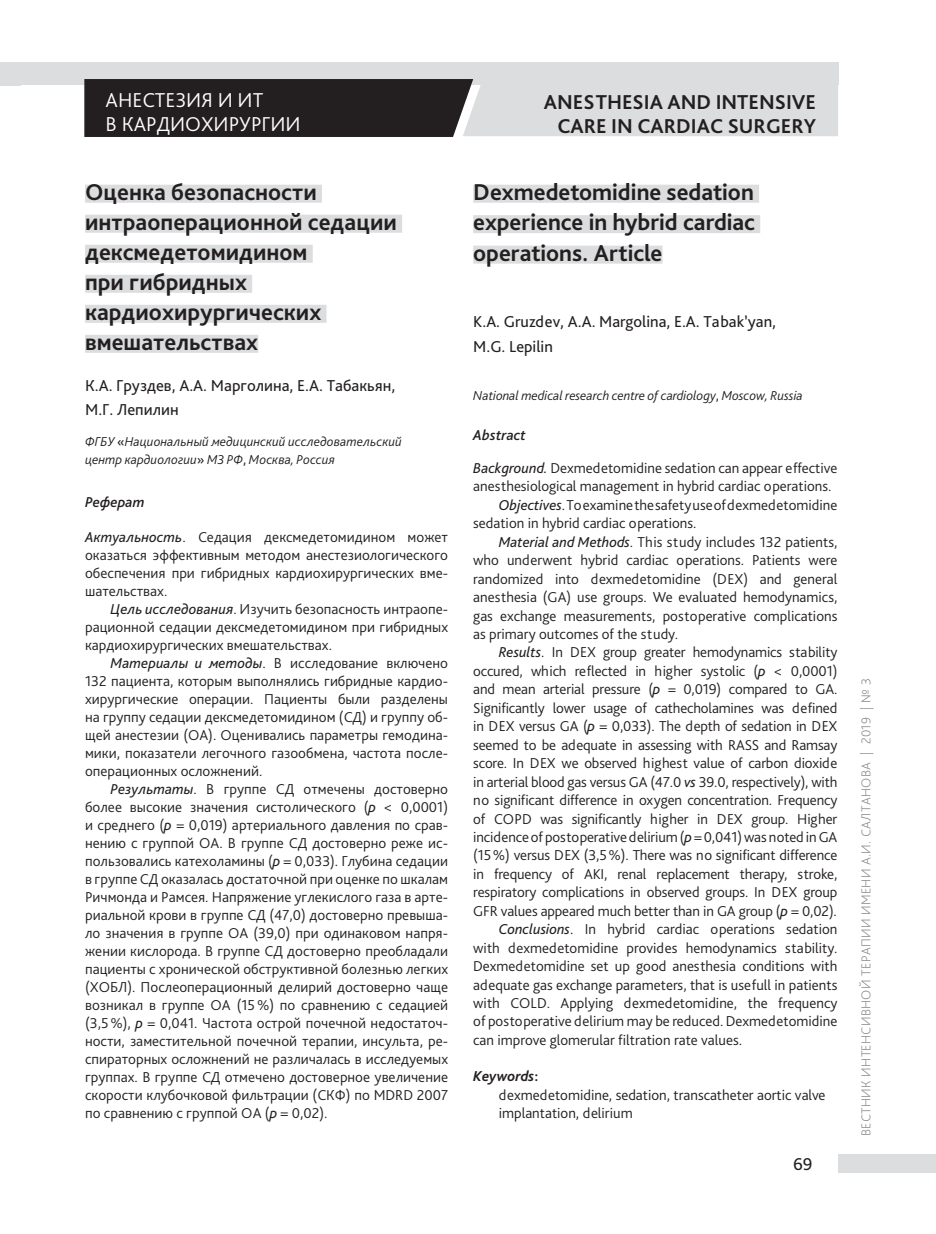
<style>
.page{position:relative;width:936px;height:1234px;background:#fff}
.page>*{position:absolute;margin:0;border:0;box-sizing:border-box;transform-origin:0 0}
.t1{font:700 24px/30px "Bliss Pro";color:#231f20}
.t2{font:700 21px/24px "Bliss Pro";color:#231f20;text-align:right}
.t3{font:300 21px/24px "Bliss Pro";color:#fff}
.t4{font:18px "Bliss Pro";color:#231f20}
.t5{font:16.5px/24px "Bliss Pro";color:#231f20}
.t6{font:300 15px/18px "Bliss Pro";color:#231f20;text-align:justify}
.t7{font:italic 500 15px "Bliss Pro";color:#231f20}
.t8{font:italic 300 13.5px/18px "Bliss Pro";color:#231f20}
.t9{font:200 13.5px "Bliss Pro";letter-spacing:.025em;color:#808285}
.s1{font-weight:400;font-style:normal}
.s2{font-weight:400;font-style:italic}
.s3{font-weight:700;font-style:italic}
.s4{font-weight:700}
</style>
<div class="page">
<div style="left:838px;top:1154px;width:97px;height:18px;background:#dcdddf"></div>
<div style="left:0;top:62px;width:838px;height:22px;background:#dcdddf"></div>
<svg style="left:84px;top:79px;width:754px;height:58px;background:#7f7e7f"></svg>
<div style="left:85px;top:185px;width:237px;height:18px;background:#dcdddf"></div>
<div style="left:85px;top:215px;width:317px;height:18px;background:#dcdddf"></div>
<div style="left:85px;top:245px;width:228px;height:18px;background:#dcdddf"></div>
<div style="left:85px;top:275px;width:167px;height:18px;background:#dcdddf"></div>
<div style="left:85px;top:305px;width:241px;height:18px;background:#dcdddf"></div>
<div style="left:85px;top:335px;width:173px;height:18px;background:#dcdddf"></div>
<div style="left:473px;top:185px;width:286px;height:18px;background:#dcdddf"></div>
<div style="left:473px;top:215px;width:287px;height:18px;background:#dcdddf"></div>
<div style="left:473px;top:245px;width:189px;height:18px;background:#dcdddf"></div>
<h2 class="t3" style="left:106px;top:87px;width:197px">АНЕСТЕЗИЯ И ИТ<br>В КАРДИОХИРУРГИИ</h2>
<h2 class="t2" style="left:544px;top:89px;width:274px">ANESTHESIA AND INTENSIVE<br>CARE IN CARDIAC SURGERY</h2>
<h1 class="t1" style="left:85px;top:176px;width:313px">Оценка безопасности интраоперационной седации дексмедетомидином<br>при гибридных кардиохирургических вмешательствах</h1>
<p class="t5" style="left:85px;top:373px;width:312px">К.А. Груздев, А.А. Марголина, Е.А. Табакьян,<br>М.Г. Лепилин</p>
<p class="t8" style="left:85px;top:432px;width:318px">ФГБУ <span class="s1">«</span>Национальный медицинский исследовательский центр кардиологии<span class="s1">»</span> МЗ РФ<span class="s1">,</span> Москва, Россия</p>
<p class="t7" style="left:85px;top:493px;width:61px">Реферат</p>
<p class="t6" style="left:85px;top:527px;width:364px"><span class="s2">Актуальность</span>. Седация дексмедетомидином может оказаться эффективным методом анестезиологического обеспечения при гибридных кардиохирургических вме&shy;шательствах.</p>
<p class="t6" style="left:85px;top:599px;width:364px;text-indent:26px"><span class="s2">Цель исследования</span>. Изучить безопасность интраопе&shy;рационной седации дексмедетомидином при гибридных кардиохирургических вмешательствах.</p>
<p class="t6" style="left:85px;top:653px;width:364px;text-indent:26px"><span class="s2">Материалы и методы</span>. В исследование включено 132 пациента, которым выполнялись гибридные кардио&shy;хирургические операции. Пациенты были разделены на группу седации дексмедетомидином (СД) и группу об&shy;щей анестезии (ОА). Оценивались параметры гемодина&shy;мики, показатели легочного газообмена, частота после&shy;операционных осложнений.</p>
<p class="t6" style="left:85px;top:779px;width:364px;text-align:left;text-indent:26px"><span class="s2">Результаты</span>. В группе СД отмечены достоверно более высокие значения систолического (<span class="s2">p</span> &lt; 0,0001) и среднего (<span class="s2">p</span> = 0,019) артериального давления по срав&shy;нению с группой ОА. В группе СД достоверно реже ис&shy;пользовались катехоламины (<span class="s2">p</span> = 0,033). Глубина седации в группе СД оказалась достаточной при оценке по шкалам Ричмонда и Рамсея. Напряжение углекислого газа в арте&shy;риальной крови в группе СД (47,0) достоверно превыша&shy;ло значения в группе ОА (39,0) при одинаковом напря&shy;жении кислорода. В группе СД достоверно преобладали пациенты с хронической обструктивной болезнью легких (ХОБЛ). Послеоперационный делирий достоверно чаще возникал в группе ОА (15%) по сравнению с седацией (3,5%), <span class="s2">p</span> = 0,041. Частота острой почечной недостаточ&shy;ности, заместительной почечной терапии, инсульта, ре&shy;спираторных осложнений не различалась в исследуемых группах. В группе СД отмечено достоверное увеличение скорости клубочковой фильтрации (СКФ) по MDRD 2007 по сравнению с группой ОА (<span class="s2">p</span> = 0,02).</p>
<h1 class="t1" style="left:473px;top:176px;width:283px;line-height:30.5px;text-align:justify">Dexmedetomidine sedation experience in hybrid cardiac operations. Article</h1>
<p class="t5" style="left:473px;top:309px;width:304px;line-height:24.5px">K.A. Gruzdev, A.A. Margolina, E.A. Tabak’yan,<br>M.G. Lepilin</p>
<p class="t8" style="left:473px;top:386px;width:331px">National medical research centre of cardiology<span class="s1">,</span> Moscow, Russia</p>
<p class="t7" style="left:473px;top:425px;width:54px">Abstract</p>
<p class="t6" style="left:473px;top:458px;width:365px"><span class="s2">Background.</span> Dexmedetomidine sedation can appear effective</p>
<p class="t6" style="left:473px;top:477px;width:359px">anesthesiological management in hybrid cardiac operations.</p>
<p class="t6" style="left:498px;top:495px;width:340px"><span class="s2">Objectives</span>. Toexamine thesafety use ofdexmedetomidine</p>
<p class="t6" style="left:473px;top:514px;width:225px">sedation in hybrid cardiac operations.</p>
<p class="t6" style="left:498px;top:532px;width:340px"><span class="s2">Material and Methods</span>. This study includes 132 patients,</p>
<p class="t6" style="left:473px;top:550px;width:365px">who underwent hybrid cardiac operations. Patients were</p>
<p class="t6" style="left:473px;top:569px;width:365px">randomized into dexmedetomidine (DEX) and general</p>
<p class="t6" style="left:473px;top:587px;width:365px">anesthesia (GA) use groups. We evaluated hemodynamics,</p>
<p class="t6" style="left:473px;top:606px;width:365px">gas exchange measurements, postoperative complications</p>
<p class="t6" style="left:473px;top:624px;width:206px">as primary outcomes of the study.</p>
<p class="t6" style="left:498px;top:643px;width:340px"><span class="s2">Results</span>. In DEX group greater hemodynamics stability</p>
<p class="t6" style="left:473px;top:661px;width:365px">occured, which reflected in higher systolic (<span class="s2">p</span> &lt; 0,0001)</p>
<p class="t6" style="left:473px;top:680px;width:365px">and mean arterial pressure (<span class="s2">p</span> = 0,019) compared to GA.</p>
<p class="t6" style="left:473px;top:698px;width:365px">Significantly lower usage of cathecholamines was defined</p>
<p class="t6" style="left:473px;top:716px;width:365px">in DEX versus GA (<span class="s2">p</span> = 0,033). The depth of sedation in DEX</p>
<p class="t6" style="left:473px;top:735px;width:365px">seemed to be adequate in assessing with RASS and Ramsay</p>
<p class="t6" style="left:473px;top:753px;width:365px">score. In DEX we observed highest value of carbon dioxide</p>
<p class="t6" style="left:473px;top:772px;width:365px">in arterial blood gas versus GA (47.0 <span class="s2">vs</span> 39.0, respectively), with</p>
<p class="t6" style="left:473px;top:790px;width:365px">no significant difference in oxygen concentration. Frequency</p>
<p class="t6" style="left:473px;top:809px;width:365px">of COPD was significantly higher in DEX group. Higher</p>
<p class="t6" style="left:473px;top:827px;width:365px">incidence of postoperative delirium (<span class="s2">p</span>=0,041) was noted inGA</p>
<p class="t6" style="left:473px;top:845px;width:365px">(15%) versus DEX (3,5%). There was no significant difference</p>
<p class="t6" style="left:473px;top:864px;width:365px">in frequency of AKI, renal replacement therapy, stroke,</p>
<p class="t6" style="left:473px;top:882px;width:365px">respiratory complications in observed groups. In DEX group</p>
<p class="t6" style="left:473px;top:901px;width:365px">GFR values appeared much better than in GA group (<span class="s2">p</span> = 0,02).</p>
<p class="t6" style="left:499px;top:919px;width:340px"><span class="s2">Conclusions</span>. In hybrid cardiac operations sedation</p>
<p class="t6" style="left:473px;top:938px;width:365px">with dexmedetomidine provides hemodynamics stability.</p>
<p class="t6" style="left:473px;top:956px;width:365px">Dexmedetomidine set up good anesthesia conditions with</p>
<p class="t6" style="left:473px;top:974px;width:365px">adequate gas exchange parameters, that is usefull in patients</p>
<p class="t6" style="left:473px;top:993px;width:365px">with COLD. Applying dexmedetomidine, the frequency</p>
<p class="t6" style="left:473px;top:1011px;width:365px">of postoperative delirium may be reduced. Dexmedetomidine</p>
<p class="t6" style="left:473px;top:1030px;width:270px">can improve glomerular filtration rate values.</p>
<p class="t6" style="left:499px;top:1066px;width:328px;line-height:18.5px;text-align:left;text-indent:-26px"><span class="s3">Keywords</span><span class="s4">:<br></span>dexmedetomidine, sedation, transcatheter aortic valve implantation, delirium</p>
<p class="t4" style="left:793px;top:1152px;width:21px">69</p>
<p class="t9" style="left:857px;top:1136px;width:459px;rotate:-90deg">ВЕСТНИК ИНТЕНСИВНОЙ ТЕРАПИИ ИМЕНИ А.И. САЛТАНОВА | 2019 | № 3</p>
</div>
